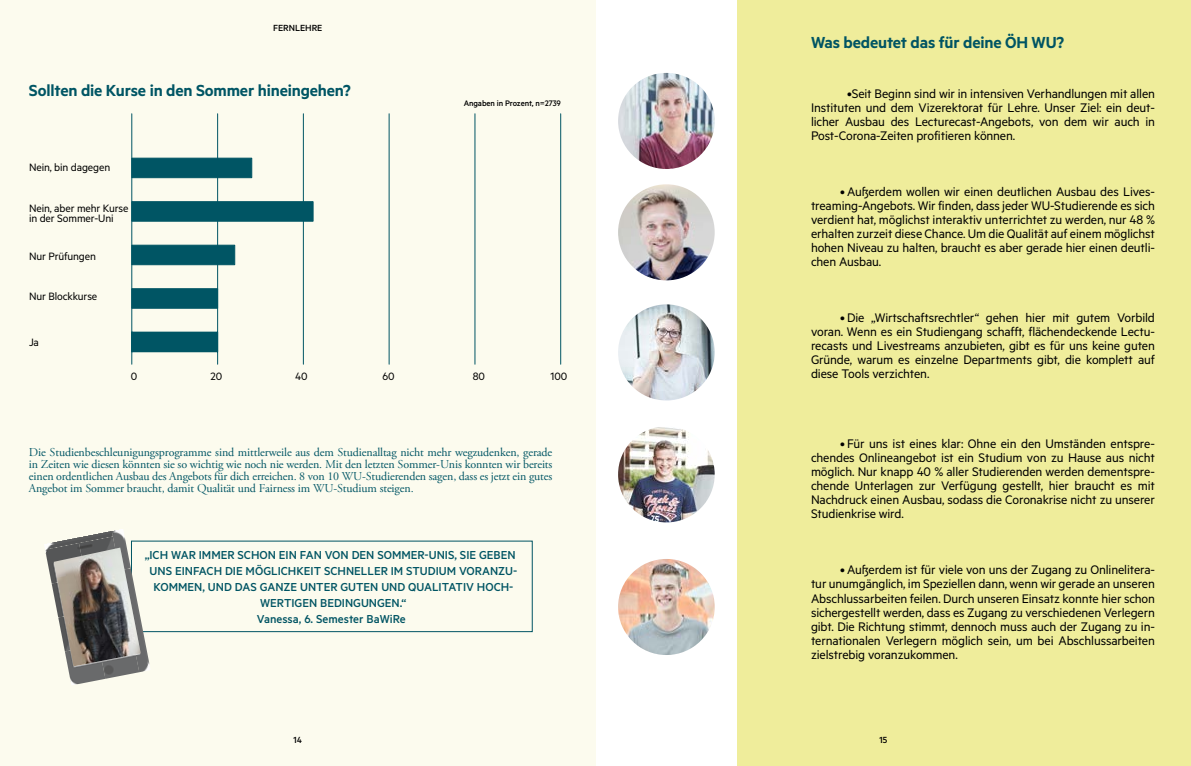
<style>
.page{position:relative;width:1191px;height:766px;background:#fff}
.page>*{position:absolute;margin:0;border:0;box-sizing:border-box;transform-origin:0 0}
.t1{font:600 18px "Metric";letter-spacing:-.01em;color:#005564}
.t2{font:600 18px "Metric";letter-spacing:-.01em;color:#005463}
.t3{font:14px/14px "Metric";letter-spacing:-.01em;color:#000;text-align:justify}
.t4{font:500 13px/16px "Metric";color:#005463;text-align:center}
.t5{font:12px/12px "Adobe Garamond Pro";letter-spacing:-.01em;color:#005564;text-align:justify}
.t6{font:12px/10px "Metric";letter-spacing:-.01em;color:#000}
.t7{font:500 10px "Metric";color:#000}
.t8{font:500 9px "Metric";letter-spacing:-.01em;color:#000}
</style>
<div class="page">
<div style="left:0;top:0;width:595px;height:765px;background:#fcfbee"></div>
<div style="left:737px;top:0;width:454px;height:765px;background:#efed9b"></div>
<div style="left:131px;top:540px;width:402px;height:92px;border:1px solid #005463"></div>
<img style="left:67px;top:666px;width:38px;height:19px">
<img style="left:99px;top:666px;width:40px;height:12px">
<img style="left:119px;top:621px;width:32px;height:51px">
<img style="left:52px;top:583px;width:2px;height:12px">
<img style="left:45px;top:549px;width:9px;height:34px">
<img style="left:113px;top:529px;width:14px;height:18px">
<img style="left:44px;top:531px;width:69px;height:18px">
<svg style="left:131px;top:113px;width:430px;height:251px"></svg>
<img style="left:618px;top:558px;width:96px;height:96px;border-radius:48px">
<img style="left:618px;top:184px;width:96px;height:96px;border-radius:48px">
<img style="left:618px;top:426px;width:96px;height:96px;border-radius:48px">
<img style="left:618px;top:73px;width:96px;height:96px;border-radius:48px">
<img style="left:618px;top:304px;width:96px;height:96px;border-radius:48px">
<img style="left:54px;top:547px;width:87px;height:119px">
<p class="t7" style="left:273px;top:22px;width:51px">FERNLEHRE</p>
<p class="t1" style="left:29px;top:80px;width:323px">Sollten die Kurse in den Sommer hineingehen?</p>
<p class="t6" style="left:29px;top:162px;width:83px">Nein, bin dagegen</p>
<p class="t6" style="left:29px;top:203px;width:101px">Nein, aber mehr Kurse in der Sommer-Uni</p>
<p class="t6" style="left:29px;top:251px;width:68px">Nur Prüfungen</p>
<p class="t6" style="left:29px;top:291px;width:70px">Nur Blockkurse</p>
<p class="t6" style="left:29px;top:337px;width:11px">Ja</p>
<p class="t8" style="left:464px;top:97px;width:99px">Angaben in Prozent, n=2739</p>
<p class="t6" style="left:131px;top:370px;width:8px">0</p>
<p class="t6" style="left:210px;top:370px;width:13px">20</p>
<p class="t6" style="left:295px;top:370px;width:14px">40</p>
<p class="t6" style="left:382px;top:370px;width:14px">60</p>
<p class="t6" style="left:473px;top:370px;width:14px">80</p>
<p class="t6" style="left:550px;top:370px;width:18px">100</p>
<p class="t5" style="left:29px;top:447px;width:525px">Die Studienbeschleunigungsprogramme sind mittlerweile aus dem Studienalltag nicht mehr wegzudenken, gerade in Zeiten wie diesen könnten sie so wichtig wie noch nie werden. Mit den letzten Sommer-Unis konnten wir bereits einen ordentlichen Ausbau des Angebots für dich erreichen. 8 von 10 WU-Studierenden sagen, dass es jetzt ein gutes Angebot im Sommer braucht, damit Qualität und Fairness im WU-Studium steigen.</p>
<p class="t4" style="left:145px;top:546px;width:374px">„ICH WAR IMMER SCHON EIN FAN VON DEN SOMMER-UNIS, SIE GEBEN UNS EINFACH DIE MÖGLICHKEIT SCHNELLER IM STUDIUM VORANZU-KOMMEN, UND DAS GANZE UNTER GUTEN UND QUALITATIV HOCH-WERTIGEN BEDINGUNGEN.“<br>Vanessa, 6. Semester BaWiRe</p>
<p class="t2" style="left:811px;top:32px;width:255px">Was bedeutet das für deine ÖH WU?</p>
<p class="t3" style="left:811px;top:86px;width:345px;text-indent:36px">•Seit Beginn sind wir in intensiven Verhandlungen mit allen Instituten und dem Vizerektorat für Lehre. Unser Ziel: ein deut&shy;licher Ausbau des Lecturecast-Angebots, von dem wir auch in Post-Corona-Zeiten profitieren können.</p>
<p class="t3" style="left:811px;top:184px;width:345px;text-indent:29px">• Außerdem wollen wir einen deutlichen Ausbau des Lives&shy;treaming-Angebots. Wir finden, dass jeder WU-Studierende es sich verdient hat, möglichst interaktiv unterrichtet zu werden, nur 48 % erhalten zurzeit diese Chance. Um die Qualität auf einem möglichst hohen Niveau zu halten, braucht es aber gerade hier einen deutli&shy;chen Ausbau.</p>
<p class="t3" style="left:811px;top:310px;width:345px;text-indent:29px">• Die „Wirtschaftsrechtler“ gehen hier mit gutem Vorbild voran. Wenn es ein Studiengang schafft, flächendeckende Lectu&shy;recasts und Livestreams anzubieten, gibt es für uns keine guten Gründe, warum es einzelne Departments gibt, die komplett auf diese Tools verzichten.</p>
<p class="t3" style="left:811px;top:436px;width:345px;text-indent:29px">• Für uns ist eines klar: Ohne ein den Umständen entspre&shy;chendes Onlineangebot ist ein Studium von zu Hause aus nicht möglich. Nur knapp 40 % aller Studierenden werden dementspre&shy;chende Unterlagen zur Verfügung gestellt, hier braucht es mit Nachdruck einen Ausbau, sodass die Coronakrise nicht zu unserer Studienkrise wird.</p>
<p class="t3" style="left:811px;top:562px;width:345px;text-indent:29px">• Außerdem ist für viele von uns der Zugang zu Onlinelitera&shy;tur unumgänglich, im Speziellen dann, wenn wir gerade an unseren Abschlussarbeiten feilen. Durch unseren Einsatz konnte hier schon sichergestellt werden, dass es Zugang zu verschiedenen Verlegern gibt. Die Richtung stimmt, dennoch muss auch der Zugang zu in&shy;ternationalen Verlegern möglich sein, um bei Abschlussarbeiten zielstrebig voranzukommen.</p>
<p class="t7" style="left:293px;top:733px;width:10px">14</p>
<p class="t7" style="left:879px;top:733px;width:9px">15</p>
</div>
